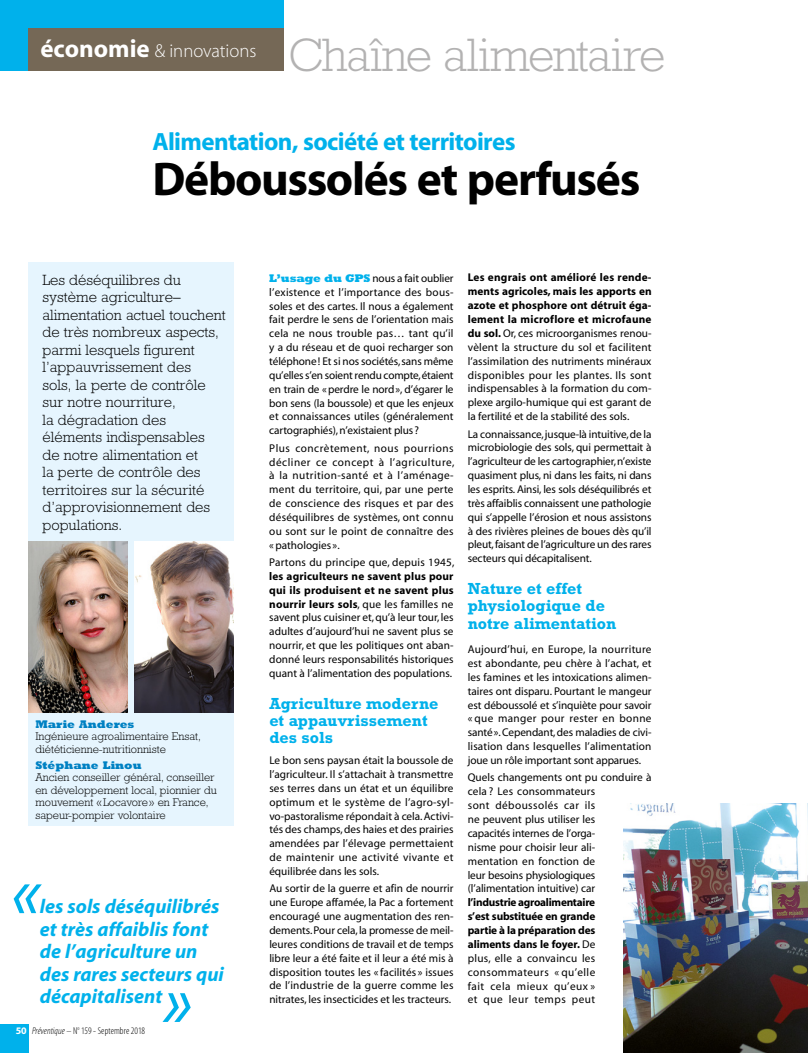
<style>
.page{position:relative;width:808px;height:1053px;background:#fff}
.page>*{position:absolute;margin:0;border:0;box-sizing:border-box;transform-origin:0 0}
.t1{font:82.5px "Myriad MM It 400 300";color:#00b1eb}
.t2{font:47.5px "Myriad MM 700 600";letter-spacing:-.025em;color:#000}
.t3{font:300 47.5px "Rockwell";letter-spacing:-.02em;color:#b3b2b2}
.t4{font:25px "Myriad MM 700 600";letter-spacing:-.025em;color:#00b1eb}
.t5{font:20px/22.5px "Myriad MM It 700 600";color:#00b1eb}
.t6{font:18.75px "Myriad MM 215 600";color:#fff}
.t7{font:700 16.25px/17.4px "Rockwell";color:#00b1eb}
.t8{font:300 15px/17.5px "Rockwell";color:#000}
.t9{font:11.25px/13.9px "Myriad MM 400 600";color:#000;text-align:justify}
.t10{font:11.25px/13.9px "Myriad MM 700 600";letter-spacing:.01em;color:#000;text-align:justify}
.t11{font:300 11.25px/12.5px "Rockwell";color:#000}
.t12{font:800 11.25px "Rockwell";color:#0081c3}
.t13{font:10px "Myriad MM 215 300";letter-spacing:.01em;color:#000}
.s1{font-family:"Myriad MM 700 600";font-size:25px}
.s2{font-family:"Myriad MM 700 600";color:#fff}
.s3{font-family:"Myriad MM It 215 300"}
.s4{font-family:"Rockwell";font-weight:800;color:#00b1eb}
.s5{font-family:"Myriad MM 700 600"}
.s6{font-family:"Myriad MM 400 600"}
</style>
<div class="page">
<div style="left:28px;top:262px;width:206px;height:564px;background:#e6f5fe"></div>
<img style="left:28px;top:542px;width:100px;height:170px">
<img style="left:135px;top:542px;width:99px;height:170px">
<img style="left:624px;top:803px;width:184px;height:249px">
<div style="left:0;top:0;width:283px;height:71px;background:#00b1eb"></div>
<div style="left:28px;top:28px;width:255px;height:43px;background:#756856"></div>
<div style="left:0;top:1024px;width:28px;height:28px;background:#00b1eb"></div>
<h3 class="t6" style="left:40px;top:42px;width:218px"><span class="s1">économie</span> &amp; innovations</h3>
<h2 class="t3" style="left:287px;top:28px;width:380px">Chaîne alimentaire</h2>
<h3 class="t4" style="left:152px;top:129px;width:365px">Alimentation, société et territoires</h3>
<h2 class="t2" style="left:152px;top:156px;width:489px">Déboussolés et perfusés</h2>
<p class="t8" style="left:43px;top:271px;width:185px">Les déséquilibres du système agriculture– alimentation actuel touchent de très nombreux aspects, parmi lesquels figurent l’appauvrissement des<br>sols, la perte de contrôle sur notre nourriture,<br>la dégradation des éléments indispensables de notre alimentation et<br>la perte de contrôle des territoires sur la sécurité d’approvisionnement des populations.</p>
<p class="t12" style="left:35px;top:717px;width:101px">Marie Anderes</p>
<p class="t11" style="left:35px;top:730px;width:167px">Ingénieure agroalimentaire Ensat, diététicienne-nutritionniste</p>
<p class="t12" style="left:35px;top:758px;width:108px">Stéphane Linou</p>
<p class="t11" style="left:35px;top:771px;width:183px">Ancien conseiller général, conseiller en développement local, pionnier du mouvement «Locavore» en France, sapeur-pompier volontaire</p>
<h1 class="t1" style="left:11px;top:852px;width:35px">«</h1>
<h3 class="t5" style="left:40px;top:896px;width:186px">les sols déséquilibrés et très affaiblis font de l’agriculture un des rares secteurs qui décapitalisent</h3>
<h1 class="t1" style="left:162px;top:960px;width:35px">»</h1>
<p class="t13" style="left:16px;top:1025px;width:131px"><span class="s2">50</span> <span class="s3">Préventique</span> – N<sup>o</sup> 159 - Septembre 2018</p>
<p class="t9" style="left:269px;top:272px;width:186px"><span class="s4">L’usage du GPS</span> nous a fait oublier l’existence et l’importance des bous&shy;soles et des cartes. Il nous a également fait perdre le sens de l’orientation mais cela ne nous trouble pas… tant qu’il y a du réseau et de quoi recharger son téléphone! Et si nos sociétés, sans même qu’elles s’en soient rendu compte, étaient en train de «perdre le nord», d’égarer le bon sens (la boussole) et que les enjeux et connaissances utiles (généralement cartographiés), n’existaient plus ?</p>
<p class="t9" style="left:269px;top:441px;width:187px">Plus concrètement, nous pourrions décliner ce concept à l’agriculture, à la nutrition-santé et à l’aménage&shy;ment du territoire, qui, par une perte de conscience des risques et par des déséquilibres de systèmes, ont connu ou sont sur le point de connaître des «pathologies ».</p>
<p class="t9" style="left:269px;top:556px;width:186px">Partons du principe que, depuis 1945,</p>
<p class="t10" style="left:269px;top:569px;width:186px">les agriculteurs ne savent plus pour qui ils produisent et ne savent plus</p>
<p class="t9" style="left:269px;top:597px;width:186px"><span class="s5">nourrir leurs sols</span>, que les familles ne savent plus cuisiner et, qu’à leur tour, les adultes d’aujourd’hui ne savent plus se nourrir, et que les politiques ont aban&shy;donné leurs responsabilités historiques quant à l’alimentation des populations.</p>
<h3 class="t7" style="left:269px;top:694px;width:171px">Agriculture moderne et appauvrissement des sols</h3>
<p class="t9" style="left:269px;top:754px;width:186px">Le bon sens paysan était la boussole de l’agriculteur. Il s’attachait à transmettre ses terres dans un état et un équilibre optimum et le système de l’agro-syl&shy;vo-pastoralisme répondait à cela. Activi&shy;tés des champs, des haies et des prairies amendées par l’élevage permettaient de maintenir une activité vivante et équilibrée dans les sols.</p>
<p class="t9" style="left:269px;top:882px;width:186px">Au sortir de la guerre et afin de nourrir une Europe affamée, la Pac a fortement encouragé une augmentation des ren&shy;dements. Pour cela, la promesse de meil&shy;leures conditions de travail et de temps libre leur a été faite et il leur a été mis à disposition toutes les « facilités » issues de l’industrie de la guerre comme les nitrates, les insecticides et les tracteurs.</p>
<p class="t10" style="left:468px;top:271px;width:185px">Les engrais ont amélioré les rende&shy;ments agricoles, mais les apports en azote et phosphore ont détruit éga&shy;lement la microflore et microfaune</p>
<p class="t9" style="left:468px;top:327px;width:185px"><span class="s5">du sol.</span> Or, ces microorganismes renou&shy;vèlent la structure du sol et facilitent l’assimilation des nutriments minéraux disponibles pour les plantes. Ils sont indispensables à la formation du com&shy;plexe argilo-humique qui est garant de la fertilité et de la stabilité des sols.</p>
<p class="t9" style="left:468px;top:427px;width:185px">La connaissance, jusque-là intuitive, de la microbiologie des sols, qui permettait à l’agriculteur de les cartographier, n’existe quasiment plus, ni dans les faits, ni dans les esprits. Ainsi, les sols déséquilibrés et très affaiblis connaissent une pathologie qui s’appelle l’érosion et nous assistons à des rivières pleines de boues dès qu’il pleut, faisant de l’agriculture un des rares secteurs qui décapitalisent.</p>
<h3 class="t7" style="left:468px;top:579px;width:150px">Nature et effet physiologique de notre alimentation</h3>
<p class="t9" style="left:468px;top:643px;width:185px">Aujourd’hui, en Europe, la nourriture est abondante, peu chère à l’achat, et les famines et les intoxications alimen&shy;taires ont disparu. Pourtant le mangeur est déboussolé et s’inquiète pour savoir « que manger pour rester en bonne santé». Cependant, des maladies de civi&shy;lisation dans lesquelles l’alimentation joue un rôle important sont apparues.</p>
<p class="t9" style="left:468px;top:771px;width:185px;text-align:left">Quels changements ont pu conduire à cela ? Les consommateurs<br>sont déboussolés car ils<br>ne peuvent plus utiliser les<br>capacités internes de l’orga-<br>nisme pour choisir leur ali-<br>mentation en fonction de<br>leur besoins physiologiques (l’alimentation intuitive) car</p>
<p class="t10" style="left:468px;top:896px;width:129px">l’industrie agroalimentaire s’est substituée en grande partie à la préparation des aliments dans le foyer. <span class="s6">De</span></p>
<p class="t9" style="left:468px;top:951px;width:129px">plus, elle a convaincu les consommateurs « qu’elle fait cela mieux qu’eux » et que leur temps peut</p>
</div>
